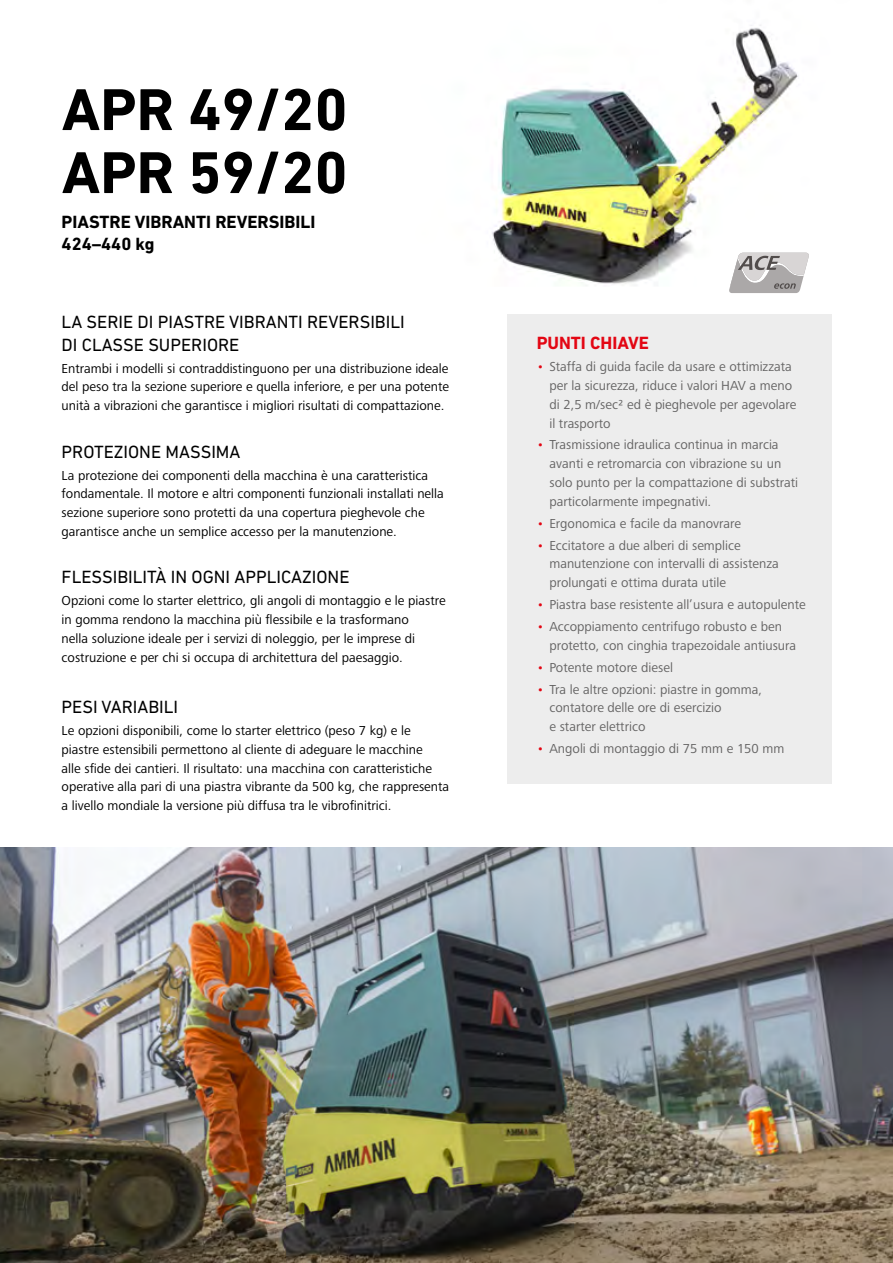
<style>
.page{position:relative;width:893px;height:1263px;background:#fff}
.page>*{position:absolute;margin:0;border:0;box-sizing:border-box;transform-origin:0 0}
.t1{font:700 60px/63px "DIN Next LT Pro";color:#000}
.t2{font:18px/22.5px "DIN Next LT Pro";color:#000}
.t3{font:700 18px/22.5px "DIN Next LT Pro";color:#000}
.t4{font:700 18px "DIN Next LT Pro";color:#e30613}
.t5{font:13.5px/18.8px "Frutiger Next LTW1 G";color:#000}
.t6{font:13.5px/18.8px "Frutiger Next LTW1 G";color:#646363}
.s1{color:#e30613}
</style>
<div class="page">
<img style="left:492px;top:25px;width:340px;height:309px">
<div style="left:507px;top:315px;width:324px;height:469px;background:#ededed"></div>
<svg style="left:729px;top:253px;width:80px;height:40px;background:#bebbbb"></svg>
<img style="left:0;top:848px;width:893px;height:415px">
<h1 class="t1" style="left:62px;top:78px;width:288px">APR 49/20<br>APR 59/20</h1>
<h2 class="t3" style="left:62px;top:210px;width:255px">PIASTRE VIBRANTI REVERSIBILI<br>424–440 kg</h2>
<h2 class="t2" style="left:62px;top:310px;width:345px">LA SERIE DI PIASTRE VIBRANTI REVERSIBILI<br>DI CLASSE SUPERIORE</h2>
<p class="t5" style="left:62px;top:359px;width:389px;text-align:justify">Entrambi i modelli si contraddistinguono per una distribuzione ideale del peso tra la sezione superiore e quella inferiore, e per una potente unità a vibrazioni che garantisce i migliori risultati di compattazione.</p>
<h2 class="t2" style="left:62px;top:440px;width:180px">PROTEZIONE MASSIMA</h2>
<p class="t5" style="left:62px;top:466px;width:384px">La protezione dei componenti della macchina è una caratteristica fondamentale. Il motore e altri componenti funzionali installati nella sezione superiore sono protetti da una copertura pieghevole che garantisce anche un semplice accesso per la manutenzione.</p>
<h2 class="t2" style="left:62px;top:566px;width:289px">FLESSIBILITÀ IN OGNI APPLICAZIONE</h2>
<p class="t5" style="left:62px;top:592px;width:386px">Opzioni come lo starter elettrico, gli angoli di montaggio e le piastre in gomma rendono la macchina più flessibile e la trasformano<br>nella soluzione ideale per i servizi di noleggio, per le imprese di costruzione e per chi si occupa di architettura del paesaggio.</p>
<h2 class="t2" style="left:62px;top:695px;width:118px">PESI VARIABILI</h2>
<p class="t5" style="left:62px;top:721px;width:389px">Le opzioni disponibili, come lo starter elettrico (peso 7 kg) e le piastre estensibili permettono al cliente di adeguare le macchine<br>alle sfide dei cantieri. Il risultato: una macchina con caratteristiche operative alla pari di una piastra vibrante da 500 kg, che rappresenta a livello mondiale la versione più diffusa tra le vibrofinitrici.</p>
<h2 class="t4" style="left:537px;top:333px;width:114px">PUNTI CHIAVE</h2>
<p class="t6" style="left:549px;top:358px;width:248px;text-indent:-13px"><span class="s1">•</span> Staffa di guida facile da usare e ottimizzata per la sicurezza, riduce i valori HAV a meno di 2,5 m/sec2 ed è pieghevole per agevolare il trasporto</p>
<p class="t6" style="left:549px;top:436px;width:250px;text-indent:-13px"><span class="s1">•</span> Trasmissione idraulica continua in marcia avanti e retromarcia con vibrazione su un solo punto per la compattazione di substrati particolarmente impegnativi.</p>
<p class="t6" style="left:537px;top:514px;width:206px"><span class="s1">•</span> Ergonomica e facile da manovrare</p>
<p class="t6" style="left:549px;top:536px;width:231px;text-indent:-13px"><span class="s1">•</span> Eccitatore a due alberi di semplice manutenzione con intervalli di assistenza prolungati e ottima durata utile</p>
<p class="t6" style="left:537px;top:596px;width:271px"><span class="s1">•</span> Piastra base resistente all’usura e autopulente</p>
<p class="t6" style="left:549px;top:617px;width:248px;text-indent:-13px"><span class="s1">•</span> Accoppiamento centrifugo robusto e ben protetto, con cinghia trapezoidale antiusura</p>
<p class="t6" style="left:537px;top:658px;width:138px"><span class="s1">•</span> Potente motore diesel</p>
<p class="t6" style="left:549px;top:680px;width:214px;text-indent:-13px"><span class="s1">•</span> Tra le altre opzioni: piastre in gomma, contatore delle ore di esercizio<br>e starter elettrico</p>
<p class="t6" style="left:537px;top:740px;width:249px"><span class="s1">•</span> Angoli di montaggio di 75 mm e 150 mm</p>
</div>
